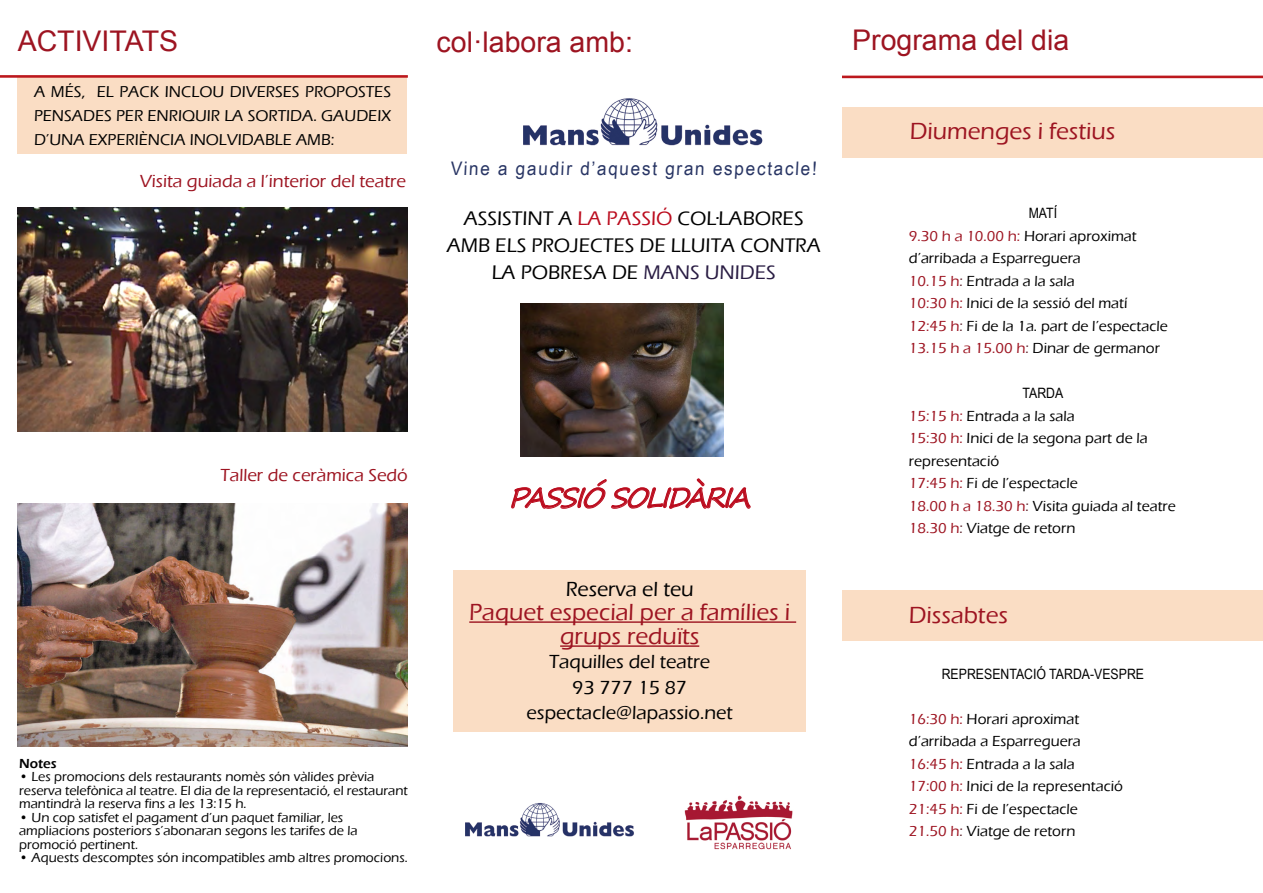
<style>
.page{position:relative;width:1263px;height:893px;background:#fff}
.page>*{position:absolute;margin:0;border:0;box-sizing:border-box;transform-origin:0 0}
.t1{font:28.5px "Arial";color:#9d1421}
.t2{font:italic 27px "Segoe Print";color:#bb0c1e}
.t3{font:500 24px/24px "Eras ITC";color:#9d1421;text-align:center}
.t4{font:500 21px "Eras ITC";color:#000}
.t5{font:500 20.25px/27px "Eras ITC";color:#000;text-align:center}
.t6{font:500 19.5px/25.5px "Eras ITC";color:#000;text-align:center}
.t7{font:18.75px "Arial Narrow";color:#283564;scale:1.12 1}
.t8{font:500 18px "Eras ITC";color:#9d1421}
.t9{font:500 16.2px/24px "Eras ITC";color:#000;text-align:justify}
.t10{font:500 15px/22.5px "Eras ITC";color:#000}
.t11{font:14.25px "Arial Narrow";color:#000;scale:1.05 1}
.t12{font:500 13.5px/13.5px "Eras ITC";color:#000}
.t13{font:600 13.5px "Eras ITC";color:#000}
.s1{color:#bb0c1e}
.s2{color:#291c43}
.s3{color:#9d1421}
.s4{color:#592029}
</style>
<div class="page">
<div style="left:454px;top:570px;width:352px;height:161px;background:#faddc4"></div>
<hr style="left:469px;top:621px;width:327px;height:2px;background:#9d1421">
<hr style="left:560px;top:645px;width:139px;height:2px;background:#9d1421">
<img style="left:685px;top:795px;width:108px;height:54px">
<img style="left:465px;top:803px;width:169px;height:34px">
<img style="left:523px;top:98px;width:240px;height:48px">
<svg style="left:511px;top:478px;width:239px;height:31px"></svg>
<hr style="left:842px;top:76px;width:421px;height:2px;background:#bc181d">
<div style="left:842px;top:107px;width:421px;height:50px;background:#faddc4"></div>
<div style="left:842px;top:590px;width:421px;height:51px;background:#faddc4"></div>
<img style="left:17px;top:207px;width:391px;height:225px">
<img style="left:17px;top:504px;width:391px;height:242px">
<div style="left:17px;top:77px;width:390px;height:77px;background:#faddc4"></div>
<hr style="left:0;top:75px;width:408px;height:3px;background:#bc181d">
<img style="left:521px;top:304px;width:203px;height:152px">
<h1 class="t1" style="left:18px;top:22px;width:162px">ACTIVITATS</h1>
<p class="t9" style="left:34px;top:80px;width:359px">A MÉS, EL PACK INCLOU DIVERSES PROPOSTES PENSADES PER ENRIQUIR LA SORTIDA. GAUDEIX D’UNA EXPERIÈNCIA INOLVIDABLE AMB:</p>
<p class="t8" style="left:140px;top:171px;width:268px">Visita guiada a l’interior del teatre</p>
<h1 class="t1" style="left:437px;top:23px;width:198px">col·labora amb:</h1>
<p class="t7" style="left:450px;top:154px;width:330px">Vine a gaudir d’aquest gran espectacle!</p>
<h3 class="t5" style="left:447px;top:205px;width:376px">ASSISTINT A <span class="s1">LA PASSIÓ</span> COL·LABORES<br>AMB ELS PROJECTES DE LLUITA CONTRA<br>LA POBRESA DE <span class="s2">MANS UNIDES</span></h3>
<p class="t8" style="left:220px;top:465px;width:189px">Taller de ceràmica Sedó</p>
<p class="t13" style="left:19px;top:756px;width:39px">Notes</p>
<p class="t12" style="left:19px;top:770px;width:390px">• Les promocions dels restaurants nomès són vàlides prèvia reserva telefònica al teatre. El dia de la representació, el restaurant mantindrà la reserva fins a les 13:15 h.</p>
<p class="t12" style="left:19px;top:811px;width:340px">• Un cop satisfet el pagament d’un paquet familiar, les ampliacions posteriors s’abonaran segons les tarifes de la promoció pertinent.</p>
<p class="t12" style="left:19px;top:851px;width:390px">• Aquests descomptes són incompatibles amb altres promocions.</p>
<h2 class="t2" style="left:509px;top:473px;width:251px">PASSIÓ SOLIDÀRIA</h2>
<h3 class="t4" style="left:566px;top:578px;width:130px">Reserva el teu</h3>
<h3 class="t3" style="left:469px;top:601px;width:322px">Paquet especial per a famílies i grups reduïts</h3>
<h3 class="t6" style="left:527px;top:649px;width:208px">Taquilles del teatre<br>93 777 15 87 espectacle@lapassio.net</h3>
<h1 class="t1" style="left:852px;top:22px;width:218px">Programa del dia</h1>
<h3 class="t3" style="left:910px;top:119px;width:207px">Diumenges i festius</h3>
<p class="t11" style="left:1029px;top:203px;width:29px">MATÍ</p>
<p class="t10" style="left:909px;top:225px;width:260px"><span class="s3">9.30 h a 10.00 h:</span> Horari aproximat d’arribada a Esparreguera<br><span class="s3">10.15 h</span><span class="s4">:</span> Entrada a la sala<br><span class="s3">10:30 h:</span> Inici de la sessió del matí<br><span class="s3">12:45 h</span><span class="s4">:</span> Fi de la 1a. part de l’espectacle<br><span class="s3">13.15 h a 15.00 h</span><span class="s4">:</span> Dinar de germanor</p>
<p class="t11" style="left:1022px;top:383px;width:40px">TARDA</p>
<p class="t10" style="left:909px;top:405px;width:268px"><span class="s3">15:15 h:</span> Entrada a la sala<br><span class="s3">15:30 h:</span> Inici de la segona part de la representació<br><span class="s3">17:45 h:</span> Fi de l’espectacle<br><span class="s3">18.00 h a 18.30 h</span><span class="s4">:</span> Visita guiada al teatre<br><span class="s3">18.30 h</span><span class="s4">:</span> Viatge de retorn</p>
<h3 class="t3" style="left:909px;top:603px;width:101px">Dissabtes</h3>
<p class="t11" style="left:942px;top:663px;width:194px">REPRESENTACIÓ TARDA-VESPRE</p>
<p class="t10" style="left:909px;top:708px;width:215px"><span class="s3">16:30 h:</span> Horari aproximat d’arribada a Esparreguera<br><span class="s3">16:45 h:</span> Entrada a la sala<br><span class="s3">17:00 h:</span> Inici de la representació<br><span class="s3">21:45 h:</span> Fi de l’espectacle<br><span class="s3">21.50 h</span><span class="s4">:</span> Viatge de retorn</p>
</div>
